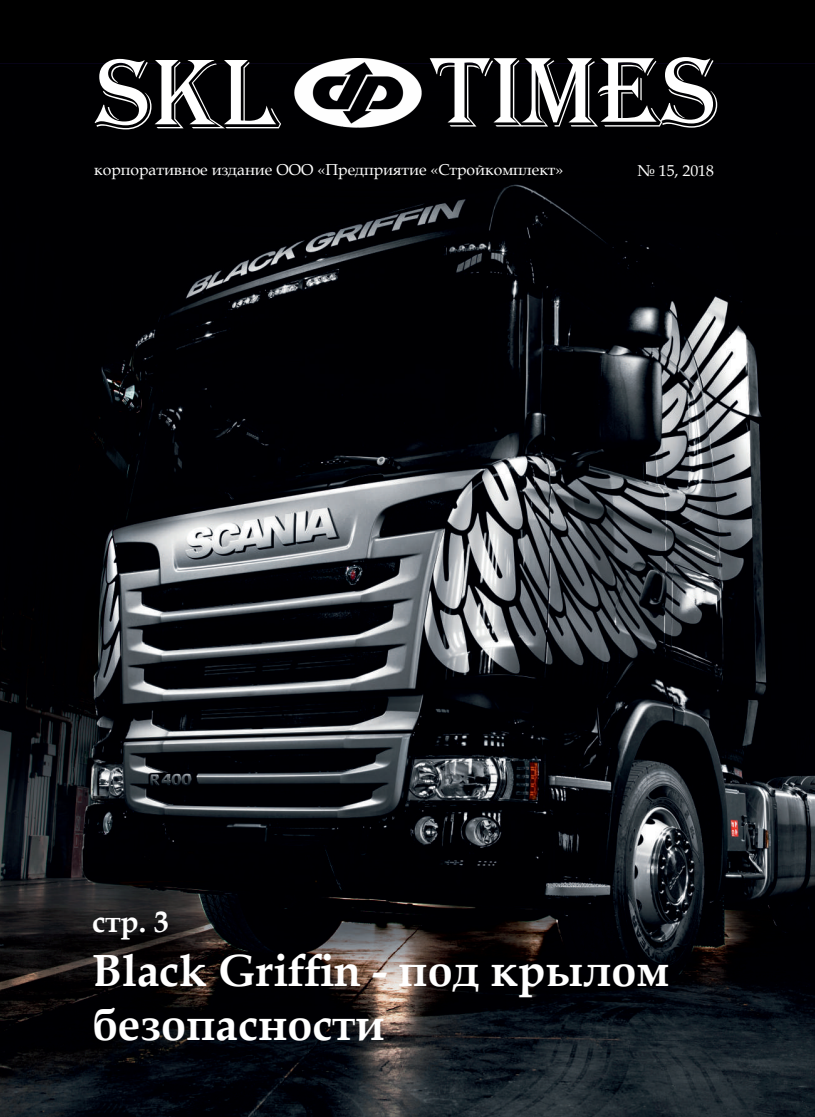
<style>
.page{position:relative;width:815px;height:1117px;background:#fff}
.page>*{position:absolute;margin:0;border:0;box-sizing:border-box;transform-origin:0 0}
.t1{font:102.5px "Algerian";color:#fff}
.t2{font:700 45px/54px "Book Antiqua";color:#fff}
.t3{font:700 30px "Book Antiqua";color:#fff}
.t4{font:15.75px "Book Antiqua";color:#fff}
</style>
<div class="page">
<div style="left:0;top:0;width:815px;height:87px;background:#000"></div>
<img style="left:0;top:87px;width:815px;height:1029px">
<img style="left:294px;top:58px;width:127px;height:70px">
<h1 class="t1" style="left:96px;top:37px;width:184px">SKL</h1>
<h1 class="t1" style="left:432px;top:35px;width:288px">TIMES</h1>
<p class="t4" style="left:94px;top:158px;width:471px">корпоративное издание ООО «Предприятие «Стройкомплект»</p>
<p class="t4" style="left:637px;top:159px;width:78px">№ 15, 2018</p>
<h3 class="t3" style="left:92px;top:900px;width:78px">стр. 3</h3>
<h2 class="t2" style="left:92px;top:943px;width:579px">Black Griffin - под крылом безопасности</h2>
</div>
